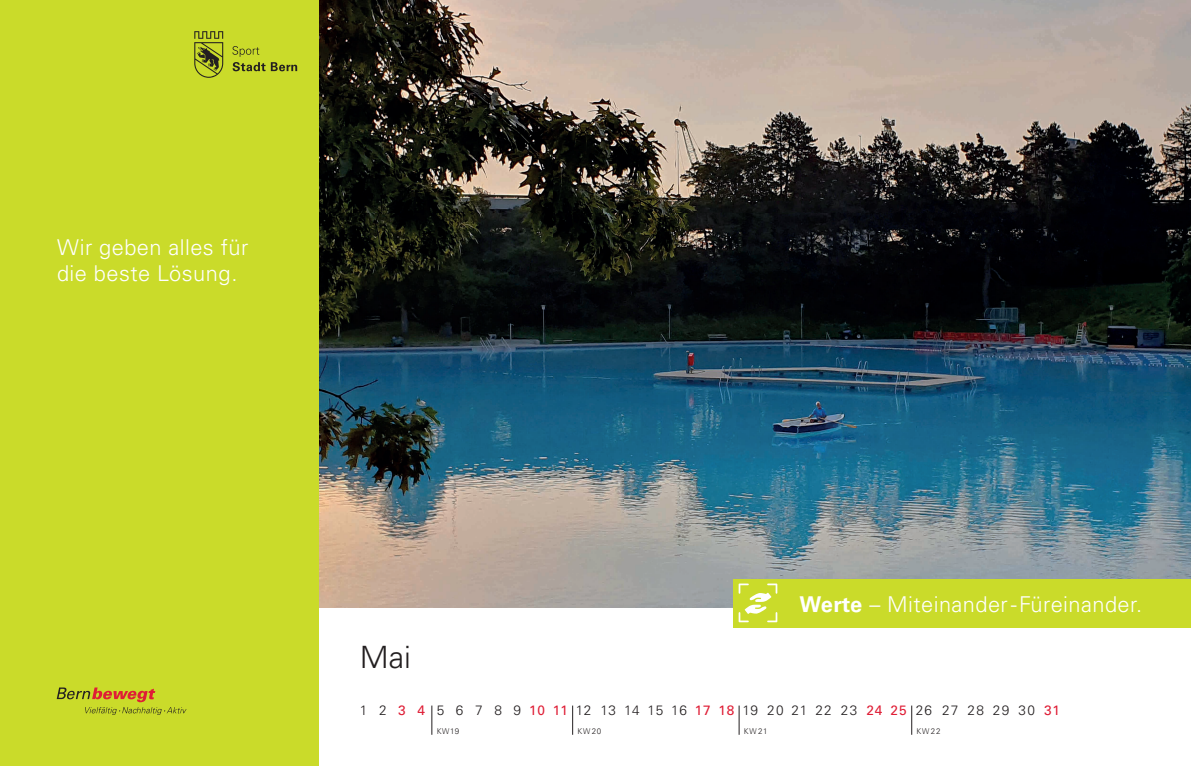
<style>
.page{position:relative;width:1191px;height:766px;background:#fff}
.page>*{position:absolute;margin:0;border:0;box-sizing:border-box;transform-origin:0 0}
.t1{font:300 30.7px "Univers LT Std";color:#231f20}
.t2{font:300 21.8px/26.2px "Univers LT Std";letter-spacing:.02em;color:#fff}
.t3{font:300 13.6px "Univers LT Std";letter-spacing:.09em;color:#231f20}
.t4{font:300 8px "Univers LT Std";letter-spacing:.08em;color:#231f20}
.s1{font-weight:700}
.s2{font-weight:400;color:#df1e36}
</style>
<div class="page">
<img style="left:318px;top:0;width:873px;height:607px">
<div style="left:0;top:0;width:318px;height:765px;background:#cadb2a"></div>
<svg style="left:572px;top:705px;width:1px;height:29px"></svg>
<svg style="left:911px;top:705px;width:1px;height:29px"></svg>
<svg style="left:432px;top:705px;width:1px;height:29px"></svg>
<svg style="left:739px;top:705px;width:1px;height:29px"></svg>
<div style="left:733px;top:579px;width:458px;height:48px;background:#cadb2a"></div>
<svg style="left:738px;top:583px;width:39px;height:39px"></svg>
<svg style="left:194px;top:31px;width:103px;height:47px"></svg>
<svg style="left:57px;top:687px;width:129px;height:27px"></svg>
<p class="t2" style="left:57px;top:234px;width:193px">Wir geben alles für die beste Lösung.</p>
<p class="t2" style="left:799px;top:591px;width:344px"><span class="s1">Werte</span> – Miteinander - Füreinander.</p>
<h1 class="t1" style="left:360px;top:638px;width:53px">Mai</h1>
<p class="t3" style="left:360px;top:702px;width:701px">1 2 <span class="s2">3 4</span> 5 6 7 8 9 <span class="s2">10 11</span> 12 13 14 15 16 <span class="s2">17 18</span> 19 20 21 22 23 <span class="s2">24 25</span> 26 27 28 29 30 <span class="s2">31</span></p>
<p class="t4" style="left:437px;top:726px;width:24px">KW19</p>
<p class="t4" style="left:577px;top:726px;width:25px">KW 20</p>
<p class="t4" style="left:744px;top:726px;width:25px">KW 21</p>
<p class="t4" style="left:916px;top:726px;width:26px">KW22</p>
</div>
